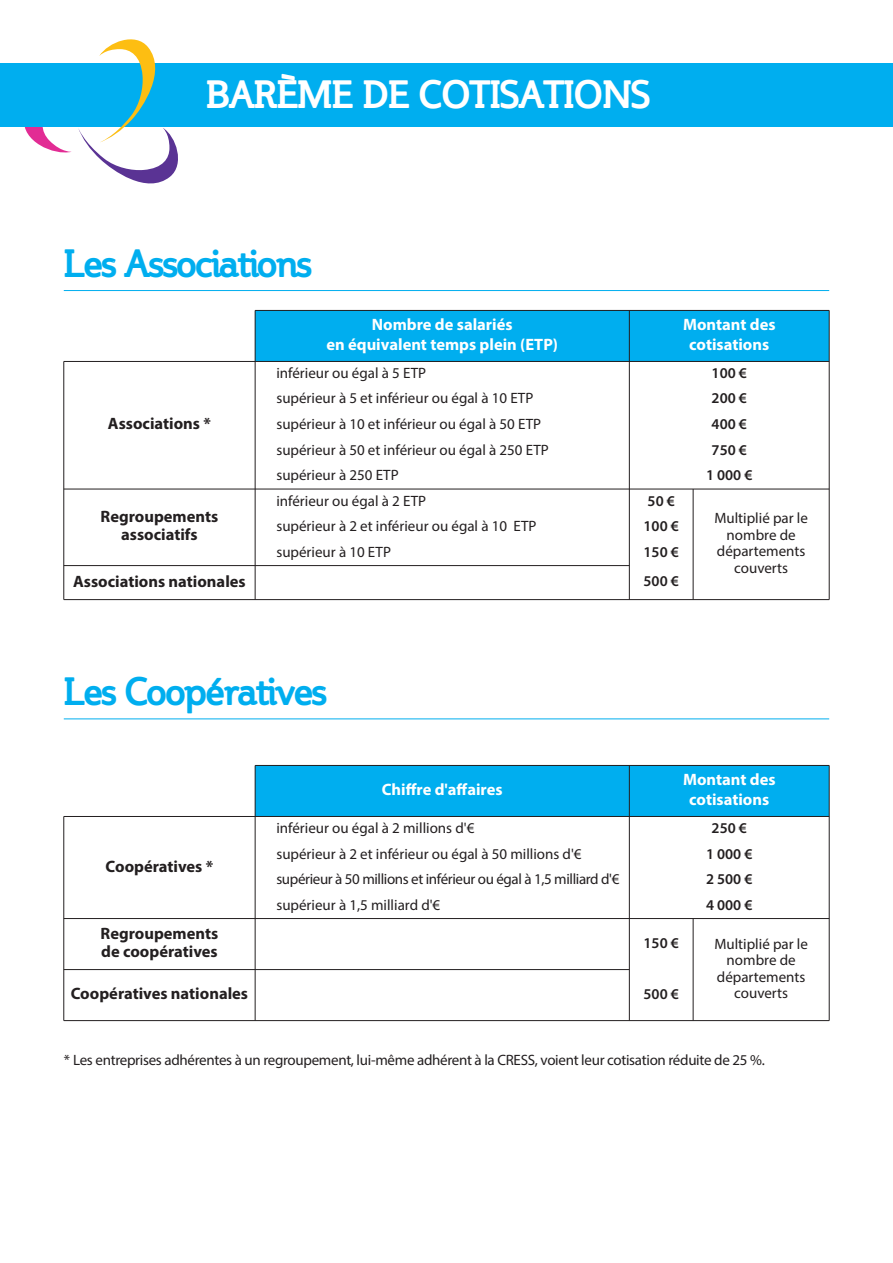
<style>
.page{position:relative;width:893px;height:1263px;background:#fff}
.page>*{position:absolute;margin:0;border:0;box-sizing:border-box;transform-origin:0 0}
.t1{font:700 37.5px "Steinem";letter-spacing:-.02em;color:#00aeef}
.t2{font:700 37.5px "Steinem";color:#fff}
.t3{font:700 16.5px/18px "Myriad Pro";color:#231f20;text-align:center}
.t4{font:700 16.5px/19.8px "Myriad Pro";color:#fff;text-align:center}
.t5{font:15px/25.5px "Myriad Pro";color:#231f20}
.t6{font:15px "Myriad Pro";letter-spacing:-.02em;color:#231f20}
.t7{font:600 15px/25.5px "Myriad Pro";color:#231f20;text-align:center}
</style>
<div class="page">
<hr style="left:64px;top:718px;width:765px;height:1px;background:#00aeef">
<hr style="left:64px;top:290px;width:765px;height:1px;background:#00aeef">
<div style="left:0;top:63px;width:893px;height:64px;background:#00aeef"></div>
<svg style="left:79px;top:39px;width:99px;height:145px"></svg>
<svg style="left:24px;top:127px;width:48px;height:26px"></svg>
<div style="left:255px;top:310px;width:374px;height:51px;background:#00aeef"></div>
<div style="left:629px;top:310px;width:200px;height:51px;background:#00aeef"></div>
<hr style="left:64px;top:361px;width:765px;height:1px;background:#231f20">
<hr style="left:255px;top:310px;width:574px;height:1px;background:#231f20">
<hr style="left:64px;top:489px;width:765px;height:1px;background:#231f20">
<hr style="left:64px;top:565px;width:565px;height:1px;background:#231f20">
<hr style="left:64px;top:599px;width:765px;height:1px;background:#231f20">
<hr style="left:63px;top:361px;width:1px;height:239px;background:#231f20">
<hr style="left:255px;top:310px;width:1px;height:290px;background:#231f20">
<hr style="left:629px;top:310px;width:1px;height:290px;background:#231f20">
<hr style="left:693px;top:489px;width:1px;height:111px;background:#231f20">
<hr style="left:829px;top:310px;width:1px;height:290px;background:#231f20">
<div style="left:255px;top:765px;width:374px;height:51px;background:#00aeef"></div>
<div style="left:629px;top:765px;width:200px;height:51px;background:#00aeef"></div>
<hr style="left:64px;top:816px;width:765px;height:1px;background:#231f20">
<hr style="left:255px;top:765px;width:574px;height:1px;background:#231f20">
<hr style="left:64px;top:918px;width:765px;height:1px;background:#231f20">
<hr style="left:64px;top:969px;width:565px;height:1px;background:#231f20">
<hr style="left:64px;top:1020px;width:765px;height:1px;background:#231f20">
<hr style="left:63px;top:816px;width:1px;height:204px;background:#231f20">
<hr style="left:255px;top:765px;width:1px;height:255px;background:#231f20">
<hr style="left:629px;top:765px;width:1px;height:255px;background:#231f20">
<hr style="left:693px;top:918px;width:1px;height:102px;background:#231f20">
<hr style="left:829px;top:765px;width:1px;height:255px;background:#231f20">
<h1 class="t2" style="left:206px;top:80px;width:445px">Barème de Cotisations</h1>
<h1 class="t1" style="left:64px;top:249px;width:249px">Les associations</h1>
<p class="t4" style="left:326px;top:316px;width:233px">Nombre de salariés<br>en équivalent temps plein (ETP)</p>
<p class="t4" style="left:683px;top:316px;width:94px">Montant des cotisations</p>
<p class="t3" style="left:108px;top:416px;width:104px">Associations *</p>
<p class="t3" style="left:101px;top:509px;width:119px">Regroupements associatifs</p>
<p class="t3" style="left:73px;top:573px;width:174px">Associations nationales</p>
<p class="t5" style="left:276px;top:361px;width:274px">inférieur ou égal à 5 ETP<br>supérieur à 5 et inférieur ou égal à 10 ETP supérieur à 10 et inférieur ou égal à 50 ETP supérieur à 50 et inférieur ou égal à 250 ETP supérieur à 250 ETP<br>inférieur ou égal à 2 ETP<br>supérieur à 2 et inférieur ou égal à 10 ETP supérieur à 10 ETP</p>
<p class="t7" style="left:712px;top:361px;width:37px">100 €</p>
<p class="t7" style="left:706px;top:387px;width:48px">200 €<br>400 €<br>750 €<br>1000€</p>
<p class="t5" style="left:714px;top:511px;width:95px;line-height:16.5px;text-align:center">Multiplié par le nombre de départements couverts</p>
<p class="t7" style="left:644px;top:489px;width:37px;text-align:left">50€<br>100 €<br>150 €</p>
<p class="t7" style="left:644px;top:570px;width:37px">500 €</p>
<h1 class="t1" style="left:64px;top:677px;width:264px">Les Coopératives</h1>
<p class="t4" style="left:382px;top:781px;width:122px">Chiffre d'affaires</p>
<p class="t4" style="left:683px;top:771px;width:94px">Montant des cotisations</p>
<p class="t3" style="left:106px;top:858px;width:109px">Coopératives *</p>
<p class="t3" style="left:101px;top:926px;width:119px;text-align:left">Regroupements de coopératives</p>
<p class="t3" style="left:71px;top:986px;width:179px">Coopératives nationales</p>
<p class="t5" style="left:276px;top:816px;width:344px">inférieur ou égal à 2 millions d'€<br>supérieur à 2 et inférieur ou égal à 50 millions d'€ supérieur à 50 millions et inférieur ou égal à 1,5 milliard d'€ supérieur à 1,5 milliard d'€</p>
<p class="t7" style="left:712px;top:816px;width:37px">250 €</p>
<p class="t7" style="left:706px;top:842px;width:48px;text-align:justify">1000€ 2500€ 4000€</p>
<p class="t5" style="left:714px;top:936px;width:95px;line-height:16.5px;text-align:center">Multiplié par le nombre de départements couverts</p>
<p class="t7" style="left:644px;top:931px;width:37px">150 €</p>
<p class="t7" style="left:644px;top:982px;width:37px">500 €</p>
<p class="t6" style="left:64px;top:1054px;width:702px">* Les entreprises adhérentes à un regroupement, lui-même adhérent à la CRESS, voient leur cotisation réduite de 25 %.</p>
</div>
